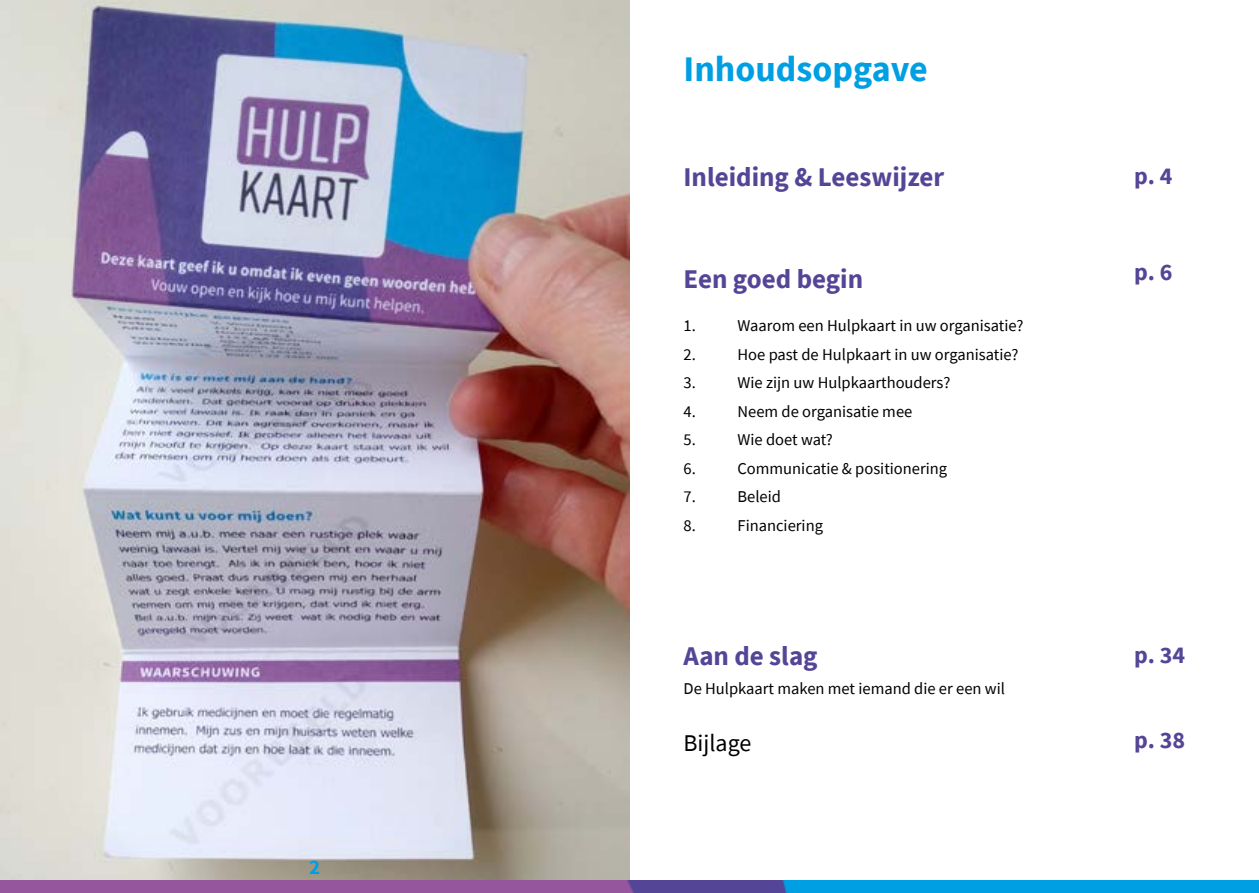
<style>
.page{position:relative;width:1259px;height:893px;background:#fff}
.page>*{position:absolute;margin:0;border:0;box-sizing:border-box;transform-origin:0 0}
.t1{font:700 36px "Source Sans Pro";color:#009fe3}
.t2{font:700 27px "Source Sans Pro";color:#554596}
.t3{font:700 24px "Source Sans Pro";color:#554596}
.t4{font:24px "Source Sans Pro";color:#000}
.t5{font:700 21px "Source Sans Pro";color:#009fe3}
.t6{font:16.5px "Source Sans Pro";color:#000}
</style>
<div class="page">
<img style="left:0;top:0;width:629px;height:880px">
<img style="left:0;top:880px;width:1259px;height:13px">
<p class="t5" style="left:309px;top:853px;width:13px">2</p>
<h1 class="t1" style="left:683px;top:45px;width:246px">Inhoudsopgave</h1>
<h2 class="t2" style="left:683px;top:159px;width:262px">Inleiding &amp; Leeswijzer</h2>
<h3 class="t3" style="left:1134px;top:160px;width:40px">p. 4</h3>
<h2 class="t2" style="left:683px;top:261px;width:181px">Een goed begin</h2>
<p class="t6" style="left:683px;top:315px;width:14px">1.</p>
<p class="t6" style="left:737px;top:315px;width:288px">Waarom een Hulpkaart in uw organisatie?</p>
<p class="t6" style="left:683px;top:344px;width:14px">2.</p>
<p class="t6" style="left:737px;top:344px;width:283px">Hoe past de Hulpkaart in uw organisatie?</p>
<p class="t6" style="left:683px;top:372px;width:14px">3.</p>
<p class="t6" style="left:737px;top:372px;width:214px">Wie zijn uw Hulpkaarthouders?</p>
<p class="t6" style="left:683px;top:401px;width:14px">4.</p>
<p class="t6" style="left:737px;top:401px;width:176px">Neem de organisatie mee</p>
<p class="t6" style="left:683px;top:429px;width:14px">5.</p>
<p class="t6" style="left:737px;top:429px;width:97px">Wie doet wat?</p>
<p class="t6" style="left:683px;top:458px;width:14px">6.</p>
<p class="t6" style="left:737px;top:458px;width:211px">Communicatie &amp; positionering</p>
<p class="t6" style="left:683px;top:486px;width:14px">7.</p>
<p class="t6" style="left:737px;top:486px;width:45px">Beleid</p>
<p class="t6" style="left:683px;top:515px;width:14px">8.</p>
<p class="t6" style="left:737px;top:515px;width:87px">Financiering</p>
<h2 class="t2" style="left:683px;top:638px;width:136px">Aan de slag</h2>
<p class="t6" style="left:683px;top:678px;width:323px">De Hulpkaart maken met iemand die er een wil</p>
<h3 class="t4" style="left:683px;top:727px;width:69px">Bijlage</h3>
<h3 class="t3" style="left:1134px;top:256px;width:40px">p. 6</h3>
<h3 class="t3" style="left:1134px;top:639px;width:52px">p. 34</h3>
<h3 class="t3" style="left:1134px;top:724px;width:52px">p. 38</h3>
</div>
